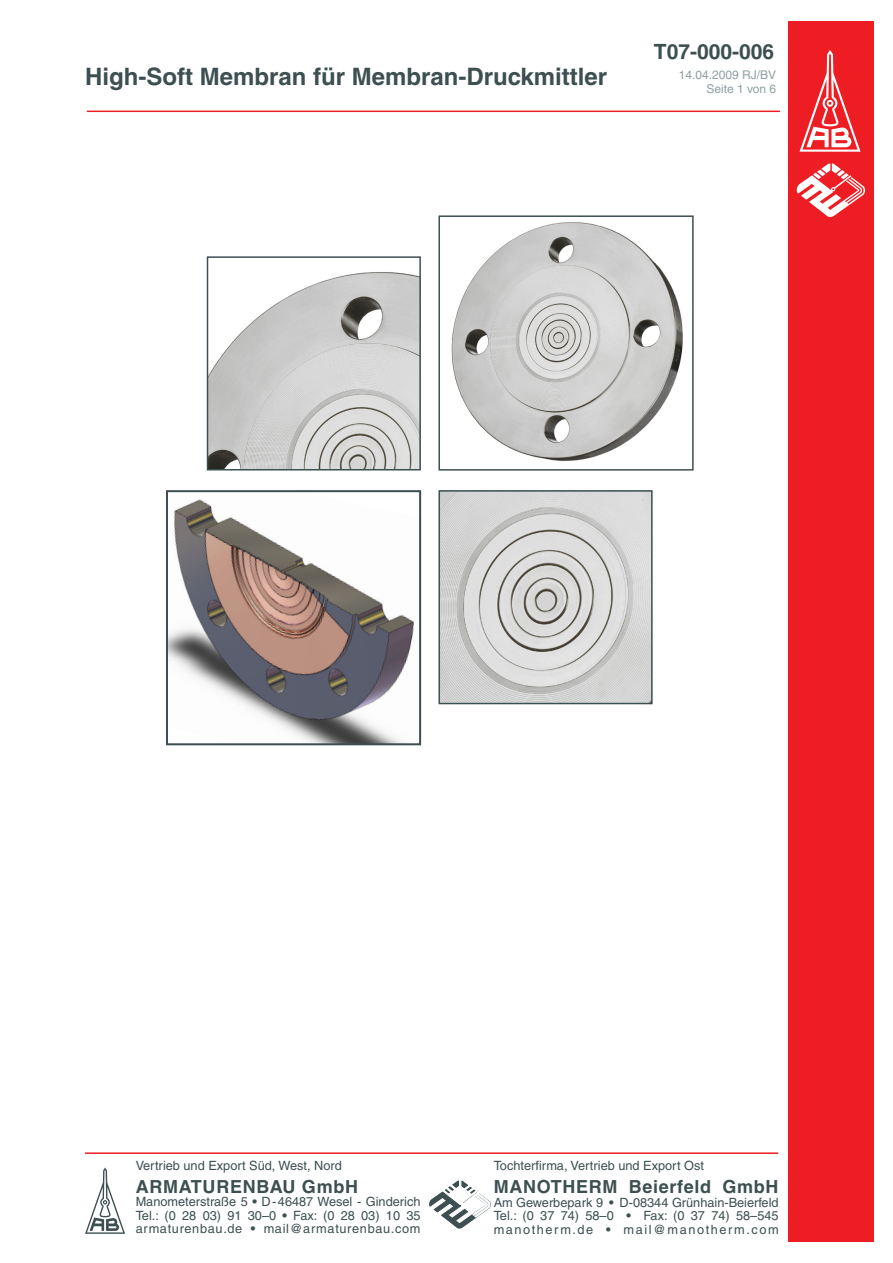
<style>
.page{position:relative;width:893px;height:1263px;background:#fff}
.page>*{position:absolute;margin:0;border:0;box-sizing:border-box;transform-origin:0 0}
.t1{font:700 24px "Helvetica";color:#3d4f51}
.t2{font:700 21px "Helvetica";color:#3d4f51}
.t3{font:700 18px "Helvetica";letter-spacing:.04em;color:#3d4f51}
.t4{font:12.75px/13.5px "Helvetica";color:#3d4f51;text-align:justify}
.t5{font:12px/14.4px "Helvetica";color:#90a0a3;text-align:right}
.s1{font-weight:700}
</style>
<div class="page">
<img style="left:451px;top:222px;width:232px;height:239px">
<div style="left:438px;top:215px;width:256px;height:256px;border:2px solid #3d4f51"></div>
<div style="left:788px;top:21px;width:85px;height:1221px;background:#ee1d23"></div>
<svg style="left:799px;top:50px;width:61px;height:102px"></svg>
<svg style="left:796px;top:163px;width:70px;height:54px"></svg>
<svg style="left:85px;top:1167px;width:40px;height:67px"></svg>
<svg style="left:428px;top:1180px;width:63px;height:49px"></svg>
<hr style="left:85px;top:1152px;width:693px;height:2px;background:#ee1d23">
<img style="left:441px;top:493px;width:209px;height:208px">
<div style="left:438px;top:490px;width:215px;height:214px;border:2px solid #3d4f51"></div>
<img style="left:169px;top:499px;width:246px;height:243px">
<div style="left:166px;top:490px;width:255px;height:255px;border:2px solid #3d4f51"></div>
<img style="left:210px;top:272px;width:208px;height:195px">
<div style="left:207px;top:256px;width:214px;height:214px;border:2px solid #3d4f51"></div>
<hr style="left:87px;top:111px;width:693px;height:1px;background:#ee1d23">
<h2 class="t2" style="left:654px;top:39px;width:122px">T07-000-006</h2>
<h1 class="t1" style="left:85px;top:61px;width:524px">High-Soft Membran für Membran-Druckmittler</h1>
<p class="t5" style="left:679px;top:67px;width:99px">14.04.2009 RJ/BV<br>Seite 1 von 6</p>
<p class="t4" style="left:136px;top:1159px;width:208px">Vertrieb und Export Süd, West, Nord</p>
<h3 class="t3" style="left:136px;top:1176px;width:224px">ARMATURENBAU GmbH</h3>
<p class="t4" style="left:136px;top:1195px;width:286px">Manometerstraße 5 <span class="s1">•</span> D-46487 Wesel - Ginderich Tel.: (0 28 03) 91 30–0 <span class="s1">•</span> Fax: (0 28 03) 10 35 armaturenbau.de <span class="s1">•</span> mail@armaturenbau.com</p>
<p class="t4" style="left:494px;top:1159px;width:212px">Tochterfirma, Vertrieb und Export Ost</p>
<h3 class="t3" style="left:494px;top:1176px;width:286px">MANOTHERM Beierfeld GmbH</h3>
<p class="t4" style="left:494px;top:1196px;width:286px">Am Gewerbepark 9 <span class="s1">•</span> D-08344 Grünhain-Beierfeld Tel.: (0 37 74) 58–0 <span class="s1">•</span> Fax: (0 37 74) 58–545 manotherm.de <span class="s1">•</span> mail@manotherm.com</p>
</div>
